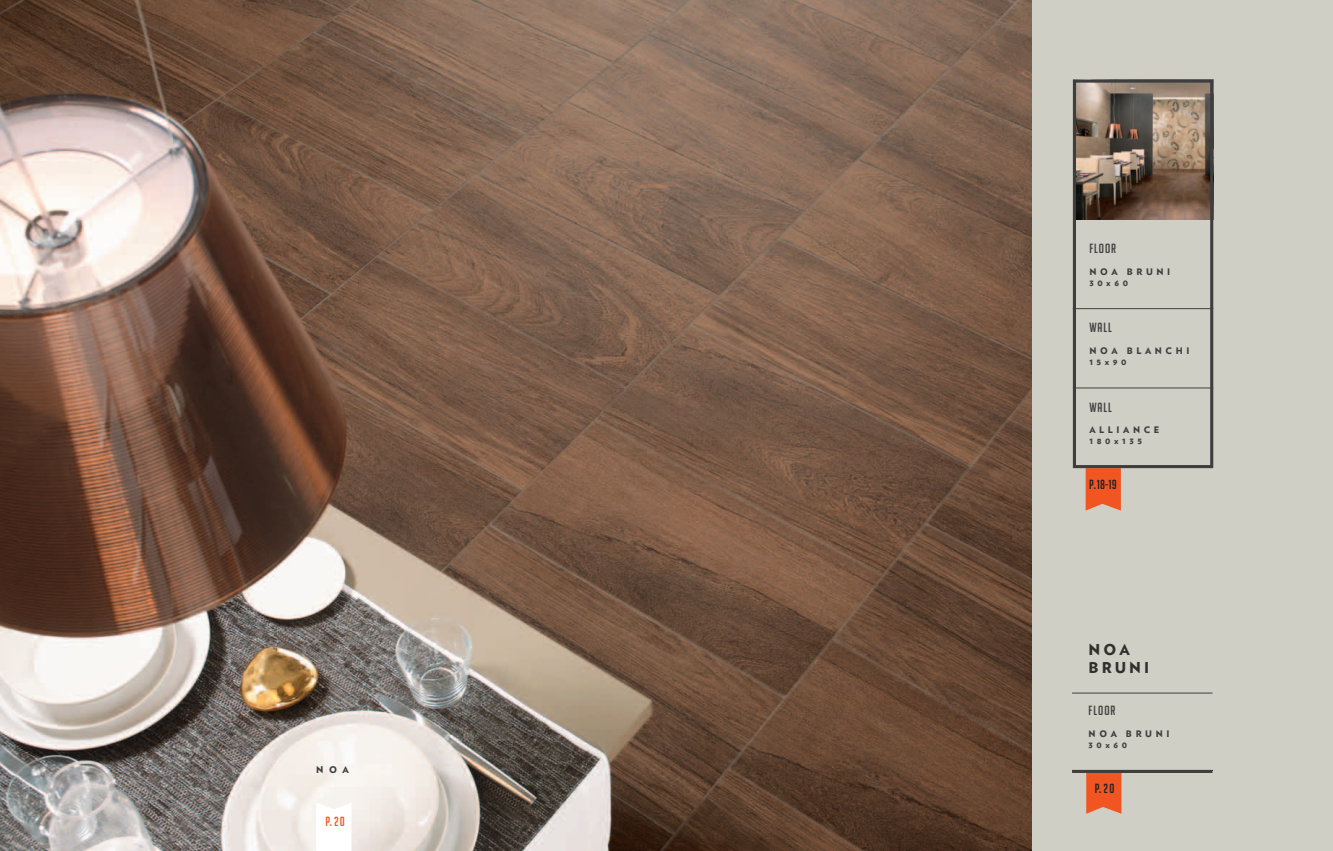
<style>
.page{position:relative;width:1333px;height:851px;background:#fff}
.page>*{position:absolute;margin:0;border:0;box-sizing:border-box;transform-origin:0 0}
.t1{font:900 15px/18px "Verlag";letter-spacing:.2em;color:#30302e}
.t2{font:13px "Big Noodle Titling";letter-spacing:.075em;color:#3e3e3f}
.t3{font:13px "Big Noodle Titling";color:#231f20}
.t4{font:13px "Big Noodle Titling";color:#f15622}
.t5{font:900 9.3px "Verlag";color:#3e3e3f}
.t6{font:900 9px/10.8px "Verlag";letter-spacing:.4em;color:#3e3e3f}
</style>
<div class="page">
<img style="left:0;top:0;width:1032px;height:850px">
<div style="left:1032px;top:0;width:300px;height:850px;background:#d0cfc5"></div>
<img style="left:1076px;top:83px;width:133px;height:136px">
<svg style="left:316px;top:802px;width:35px;height:48px"></svg>
<hr style="left:1072px;top:308px;width:141px;height:1px;background:#3e3e3f">
<hr style="left:1072px;top:387px;width:141px;height:1px;background:#3e3e3f">
<svg style="left:1085px;top:468px;width:35px;height:42px"></svg>
<div style="left:1072px;top:79px;width:141px;height:389px;border:3px solid #3e3e3f"></div>
<svg style="left:1086px;top:772px;width:35px;height:41px"></svg>
<hr style="left:1071px;top:692px;width:141px;height:1px;background:#3e3e3f">
<hr style="left:1071px;top:769px;width:141px;height:3px;background:#3e3e3f">
<p class="t5" style="left:316px;top:765px;width:34px">NOA</p>
<h2 class="t4" style="left:325px;top:814px;width:21px">P.20</h2>
<h2 class="t2" style="left:1089px;top:242px;width:28px">FLOOR</h2>
<p class="t6" style="left:1089px;top:267px;width:82px">NOA BRUNI<br>30x60</p>
<h2 class="t2" style="left:1089px;top:320px;width:24px">WALL</h2>
<p class="t6" style="left:1089px;top:346px;width:102px">NOA BLANCHI<br>15x90</p>
<h2 class="t2" style="left:1089px;top:400px;width:24px">WALL</h2>
<p class="t6" style="left:1089px;top:425px;width:71px">ALLIANCE<br>180x135</p>
<h2 class="t3" style="left:1089px;top:477px;width:29px">P.18-19</h2>
<h1 class="t1" style="left:1088px;top:641px;width:62px">NOA<br>BRUNI</h1>
<h2 class="t2" style="left:1088px;top:703px;width:28px">FLOOR</h2>
<p class="t6" style="left:1088px;top:728px;width:82px">NOA BRUNI<br>30x60</p>
<h2 class="t3" style="left:1094px;top:781px;width:21px">P.20</h2>
</div>
